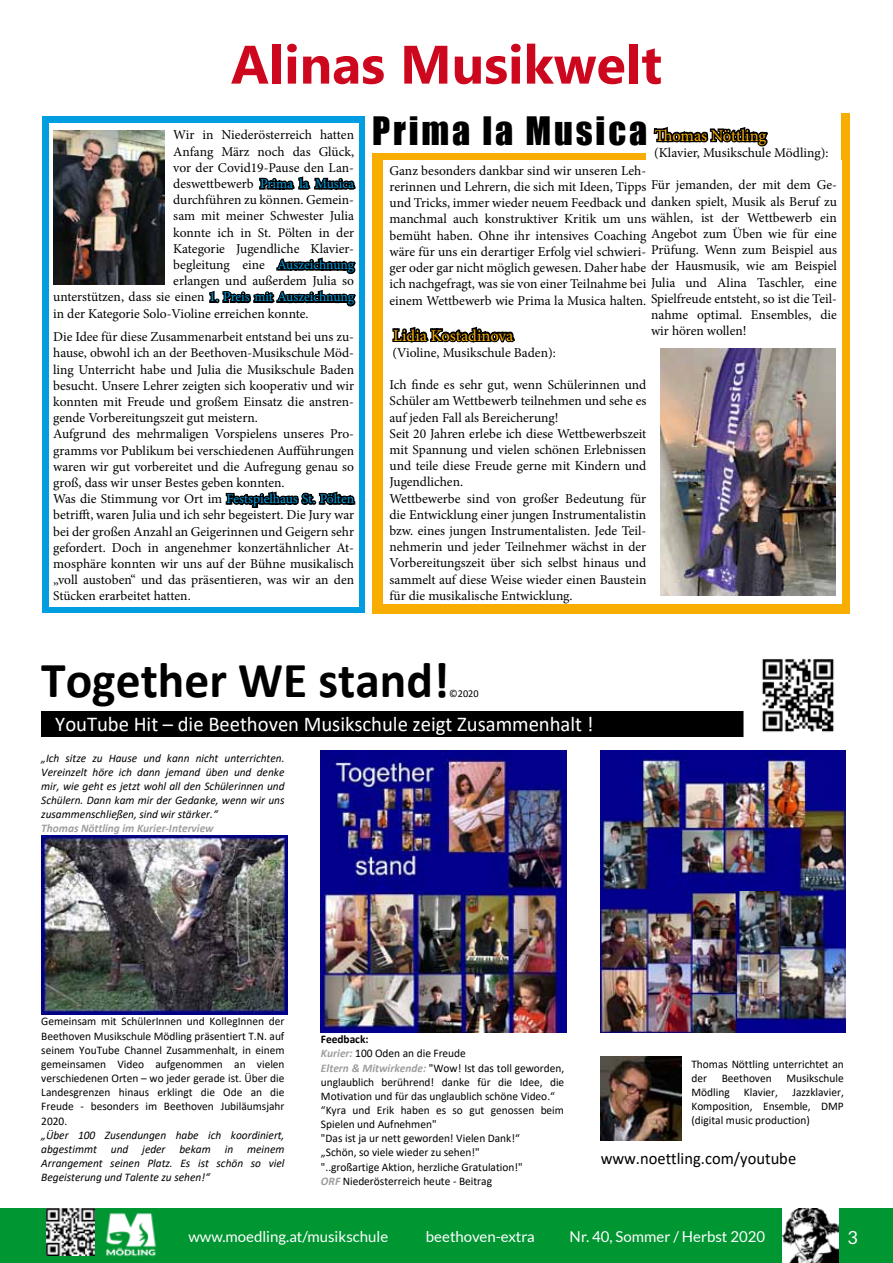
<style>
.page{position:relative;width:893px;height:1263px;background:#fff}
.page>*{position:absolute;margin:0;border:0;box-sizing:border-box;transform-origin:0 0}
.t1{font:700 54px "Nirmala UI";color:#cd071e}
.t2{font:700 50.55px "Calibri";color:#000}
.t3{font:36px "Impact";letter-spacing:.08em;color:#000}
.t4{font:21.15px "Calibri";color:#fff}
.t5{font:18px "Lato";color:#fff}
.t6{font:16.8px "Calibri";color:#000}
.t7{font:16.5px "Minion Pro";color:#f8ae00}
.t8{font:15px "Lato";color:#fff}
.t9{font:13.5px/16.2px "Minion Pro";color:#000;text-align:justify}
.t10{font:11.7px/14.1px "Calibri";color:#000;text-align:justify}
.t11{font:italic 11.7px/14.1px "Calibri";color:#000;text-align:justify}
.t12{font:italic 700 11.7px "Calibri";color:#9d9ea0}
.t13{font:10.5px "Calibri";color:#000}
.s1{color:#009ee0}
.s2{font-weight:700}
.s3{font-weight:700;font-style:italic;color:#9d9ea0}
</style>
<div class="page">
<div style="left:0;top:1209px;width:893px;height:54px;background:#009632"></div>
<img style="left:782px;top:1209px;width:57px;height:54px">
<img style="left:47px;top:1209px;width:47px;height:47px">
<img style="left:106px;top:1213px;width:50px;height:44px">
<div style="left:41px;top:711px;width:735px;height:25px;background:#000"></div>
<img style="left:41px;top:835px;width:246px;height:179px">
<img style="left:321px;top:751px;width:245px;height:281px">
<img style="left:601px;top:751px;width:245px;height:281px">
<div style="left:744px;top:644px;width:108px;height:105px;background:#fff"></div>
<img style="left:762px;top:659px;width:72px;height:73px">
<img style="left:601px;top:1056px;width:81px;height:84px">
<div style="left:43px;top:117px;width:322px;height:496px;background:#009ee0"></div>
<div style="left:49px;top:123px;width:309px;height:484px;background:#fff"></div>
<div style="left:372px;top:153px;width:478px;height:460px;background:#f8ae00"></div>
<div style="left:646px;top:113px;width:196px;height:218px;background:#fff"></div>
<div style="left:842px;top:113px;width:8px;height:500px;background:#f8ae00"></div>
<div style="left:383px;top:160px;width:459px;height:443px;background:#fff"></div>
<svg style="left:208px;top:116px;width:150px;height:191px"></svg>
<svg style="left:653px;top:127px;width:116px;height:20px"></svg>
<svg style="left:392px;top:326px;width:124px;height:17px"></svg>
<img style="left:53px;top:131px;width:112px;height:154px">
<img style="left:661px;top:349px;width:174px;height:246px">
<svg style="left:225px;top:491px;width:131px;height:17px"></svg>
<h1 class="t1" style="left:231px;top:18px;width:433px">Alinas Musikwelt</h1>
<p class="t9" style="left:173px;top:127px;width:182px">Wir in Niederösterreich hatten</p>
<p class="t9" style="left:173px;top:143px;width:182px">Anfang März noch das Glück,</p>
<p class="t9" style="left:173px;top:160px;width:182px">vor der Covid19-Pause den Lan-</p>
<p class="t9" style="left:173px;top:176px;width:182px">deswettbewerb <span class="s1">Prima la Musica</span></p>
<p class="t9" style="left:173px;top:192px;width:182px">durchführen zu können. Gemein-</p>
<p class="t9" style="left:173px;top:208px;width:182px">sam mit meiner Schwester Julia</p>
<p class="t9" style="left:173px;top:224px;width:182px">konnte ich in St. Pölten in der</p>
<p class="t9" style="left:173px;top:241px;width:182px">Kategorie Jugendliche Klavier-</p>
<p class="t9" style="left:173px;top:257px;width:182px">begleitung eine <span class="s1">Auszeichnung</span></p>
<p class="t9" style="left:173px;top:273px;width:182px">erlangen und außerdem Julia so</p>
<p class="t9" style="left:53px;top:289px;width:302px">unterstützen, dass sie einen <span class="s1">1. Preis mit Auszeichnung</span></p>
<p class="t9" style="left:53px;top:305px;width:257px">in der Kategorie Solo-Violine erreichen konnte.</p>
<p class="t9" style="left:53px;top:329px;width:302px;text-align:left">Die Idee für diese Zusammenarbeit entstand bei uns zu&shy;hause, obwohl ich an der Beethoven-Musikschule Möd&shy;ling Unterricht habe und Julia die Musikschule Baden besucht. Unsere Lehrer zeigten sich kooperativ und wir konnten mit Freude und großem Einsatz die anstren&shy;gende Vorbereitungszeit gut meistern.<br>Aufgrund des mehrmaligen Vorspielens unseres Pro&shy;gramms vor Publikum bei verschiedenen Aufführungen waren wir gut vorbereitet und die Aufregung genau so groß, dass wir unser Bestes geben konnten.<br>Was die Stimmung vor Ort im <span class="s1">Festspielhaus St. Pölten </span>betrifft, waren Julia und ich sehr begeistert. Die Jury war bei der großen Anzahl an Geigerinnen und Geigern sehr gefordert. Doch in angenehmer konzertähnlicher At&shy;mosphäre konnten wir uns auf der Bühne musikalisch „voll austoben“ und das präsentieren, was wir an den Stücken erarbeitet hatten.</p>
<h3 class="t3" style="left:372px;top:103px;width:277px">Prima la Musica</h3>
<p class="t7" style="left:655px;top:124px;width:113px">Thomas Nöttling</p>
<p class="t9" style="left:654px;top:145px;width:176px">(Klavier, Musikschule Mödling):</p>
<p class="t9" style="left:651px;top:177px;width:187px">Für jemanden, der mit dem Ge&shy;danken spielt, Musik als Beruf zu wählen, ist der Wettbewerb ein Angebot zum Üben wie für eine Prüfung. Wenn zum Beispiel aus der Hausmusik, wie am Beispiel Julia und Alina Taschler, eine Spielfreude entsteht, so ist die Teil&shy;nahme optimal. Ensembles, die wir hören wollen!</p>
<p class="t9" style="left:389px;top:163px;width:258px">Ganz besonders dankbar sind wir unseren Leh&shy;rerinnen und Lehrern, die sich mit Ideen, Tipps und Tricks, immer wieder neuem Feedback und manchmal auch konstruktiver Kritik um uns bemüht haben. Ohne ihr intensives Coaching wäre für uns ein derartiger Erfolg viel schwieri&shy;ger oder gar nicht möglich gewesen. Daher habe ich nachgefragt, was sie von einer Teilnahme bei einem Wettbewerb wie Prima la Musica halten.</p>
<p class="t7" style="left:393px;top:324px;width:122px">Lidia Kostadinova</p>
<p class="t9" style="left:393px;top:344px;width:165px">(Violine, Musikschule Baden):</p>
<p class="t9" style="left:389px;top:377px;width:258px;text-align:left">Ich finde es sehr gut, wenn Schülerinnen und Schüler am Wettbewerb teilnehmen und sehe es auf jeden Fall als Bereicherung!<br>Seit 20 Jahren erlebe ich diese Wettbewerbszeit mit Spannung und vielen schönen Erlebnissen und teile diese Freude gerne mit Kindern und Jugendlichen.<br>Wettbewerbe sind von großer Bedeutung für die Entwicklung einer jungen Instrumentalistin bzw. eines jungen Instrumentalisten. Jede Teil&shy;nehmerin und jeder Teilnehmer wächst in der Vorbereitungszeit über sich selbst hinaus und sammelt auf diese Weise wieder einen Baustein für die musikalische Entwicklung.</p>
<h2 class="t2" style="left:41px;top:645px;width:410px">Together WE stand!</h2>
<p class="t13" style="left:449px;top:686px;width:31px">©2020</p>
<h3 class="t4" style="left:55px;top:709px;width:540px">YouTube Hit – die Beethoven Musikschule zeigt Zusammenhalt !</h3>
<p class="t11" style="left:41px;top:750px;width:245px">„Ich sitze zu Hause und kann nicht unterrichten.<br>Vereinzelt höre ich dann jemand üben und denke mir, wie geht es jetzt wohl all den Schülerinnen und Schülern. Dann kam mir der Gedanke, wenn wir uns zusammenschließen, sind wir stärker.“</p>
<p class="t12" style="left:41px;top:820px;width:174px">Thomas Nöttling im Kurier-Interview</p>
<p class="t10" style="left:41px;top:1014px;width:245px">Gemeinsam mit SchülerInnen und KollegInnen der Beethoven Musikschule Mödling präsentiert T.N. auf seinem YouTube Channel Zusammenhalt, in einem gemeinsamen Video aufgenommen an vielen verschiedenen Orten – wo jeder gerade ist. Über die Landesgrenzen hinaus erklingt die Ode an die Freude - besonders im Beethoven Jubiläumsjahr 2020.</p>
<p class="t11" style="left:41px;top:1127px;width:245px">„Über 100 Zusendungen habe ich koordiniert, abgestimmt und jeder bekam in meinem Arrangement seinen Platz. Es ist schön so viel Begeisterung und Talente zu sehen!“</p>
<p class="t10" style="left:321px;top:1032px;width:245px;text-align:left"><span class="s2">Feedback:<br></span><span class="s3">Kurier:</span> 100 Oden an die Freude<br><span class="s3">Eltern &amp; Mitwirkende:</span> "Wow! Ist das toll geworden, unglaublich berührend! danke für die Idee, die Motivation und für das unglaublich schöne Video.“ “Kyra und Erik haben es so gut genossen beim Spielen und Aufnehmen"<br>"Das ist ja ur nett geworden! Vielen Dank!“<br>„Schön, so viele wieder zu sehen!"<br>"..großartige Aktion, herzliche Gratulation!"<br><span class="s3">ORF</span> Niederösterreich heute - Beitrag</p>
<p class="t10" style="left:691px;top:1056px;width:154px">Thomas Nöttling unterrichtet an der</p>
<p class="t10" style="left:691px;top:1070px;width:154px;text-indent:95px">Musikschule Mödling Klavier, Jazzklavier, Komposition, Ensemble, DMP (digital music production)</p>
<p class="t6" style="left:601px;top:1147px;width:197px">www.noettling.com/youtube</p>
<p class="t10" style="left:722px;top:1070px;width:52px">Beethoven</p>
<p class="t8" style="left:188px;top:1228px;width:201px">www.moedling.at/musikschule</p>
<p class="t8" style="left:426px;top:1228px;width:111px">beethoven-extra</p>
<p class="t8" style="left:570px;top:1228px;width:197px">Nr. 40, Sommer / Herbst 2020</p>
<h3 class="t5" style="left:848px;top:1227px;width:12px">3</h3>
</div>
